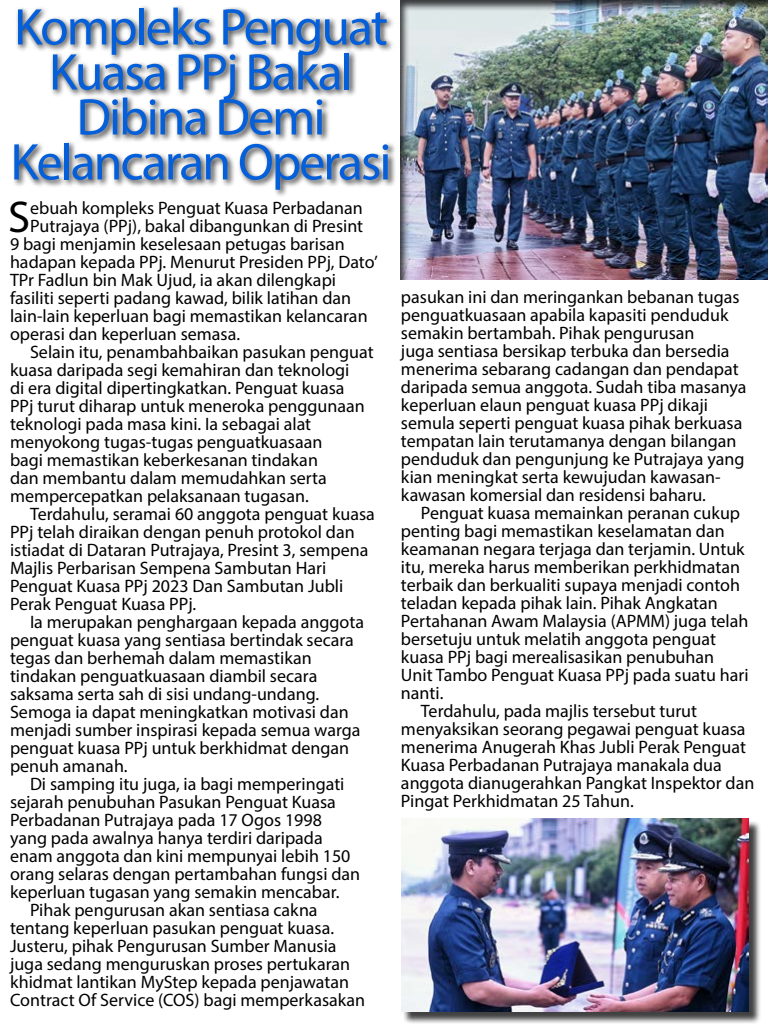
<style>
.page{position:relative;width:768px;height:1024px;background:#fff}
.page>*{position:absolute;margin:0;border:0;box-sizing:border-box;transform-origin:0 0}
.t1{font:52px/45px "Myriad Pro";letter-spacing:-.04em;color:#055fd9;text-align:center}
.t2{font:44.7px "Myriad Pro";color:#000}
.t3{font:18px/18px "Myriad Pro";color:#000}
</style>
<div class="page">
<div style="left:391px;top:0;width:377px;height:281px;background:#000;opacity:.75"></div>
<div style="left:13px;top:5px;width:384px;height:193px;background:#000;opacity:.75"></div>
<div style="left:403px;top:821px;width:359px;height:203px;background:#000;opacity:.75"></div>
<img style="left:401px;top:819px;width:348px;height:193px">
<h1 class="t1" style="left:10px;top:4px;width:383px">Kompleks Penguat<br>Kuasa PPj Bakal<br>Dibina Demi<br>Kelancaran Operasi</h1>
<h2 class="t2" style="left:8px;top:189px;width:24px">S</h2>
<p class="t3" style="left:30px;top:198px;width:334px">ebuah kompleks Penguat Kuasa Perbadanan</p>
<p class="t3" style="left:30px;top:216px;width:335px">Putrajaya (PPj), bakal dibangunkan di Presint</p>
<p class="t3" style="left:10px;top:234px;width:336px">9 bagi menjamin keselesaan petugas barisan</p>
<p class="t3" style="left:10px;top:252px;width:369px">hadapan kepada PPj. Menurut Presiden PPj, Dato’</p>
<p class="t3" style="left:10px;top:270px;width:328px">TPr Fadlun bin Mak Ujud, ia akan dilengkapi</p>
<p class="t3" style="left:10px;top:288px;width:343px">fasiliti seperti padang kawad, bilik latihan dan</p>
<p class="t3" style="left:10px;top:306px;width:359px">lain-lain keperluan bagi memastikan kelancaran</p>
<p class="t3" style="left:10px;top:324px;width:232px">operasi dan keperluan semasa.</p>
<p class="t3" style="left:30px;top:342px;width:345px">Selain itu, penambahbaikan pasukan penguat</p>
<p class="t3" style="left:10px;top:360px;width:341px">kuasa daripada segi kemahiran dan teknologi</p>
<p class="t3" style="left:10px;top:378px;width:336px">di era digital dipertingkatkan. Penguat kuasa</p>
<p class="t3" style="left:10px;top:396px;width:356px">PPj turut diharap untuk meneroka penggunaan</p>
<p class="t3" style="left:10px;top:414px;width:303px">teknologi pada masa kini. Ia sebagai alat</p>
<p class="t3" style="left:10px;top:432px;width:314px">menyokong tugas-tugas penguatkuasaan</p>
<p class="t3" style="left:10px;top:450px;width:309px">bagi memastikan keberkesanan tindakan</p>
<p class="t3" style="left:10px;top:468px;width:318px">dan membantu dalam memudahkan serta</p>
<p class="t3" style="left:10px;top:486px;width:300px">mempercepatkan pelaksanaan tugasan.</p>
<p class="t3" style="left:30px;top:504px;width:346px">Terdahulu, seramai 60 anggota penguat kuasa</p>
<p class="t3" style="left:10px;top:522px;width:346px">PPj telah diraikan dengan penuh protokol dan</p>
<p class="t3" style="left:10px;top:540px;width:360px">istiadat di Dataran Putrajaya, Presint 3, sempena</p>
<p class="t3" style="left:10px;top:558px;width:318px">Majlis Perbarisan Sempena Sambutan Hari</p>
<p class="t3" style="left:10px;top:576px;width:335px">Penguat Kuasa PPj 2023 Dan Sambutan Jubli</p>
<p class="t3" style="left:10px;top:594px;width:188px">Perak Penguat Kuasa PPj.</p>
<p class="t3" style="left:30px;top:612px;width:336px">Ia merupakan penghargaan kepada anggota</p>
<p class="t3" style="left:10px;top:630px;width:345px">penguat kuasa yang sentiasa bertindak secara</p>
<p class="t3" style="left:10px;top:648px;width:303px">tegas dan berhemah dalam memastikan</p>
<p class="t3" style="left:10px;top:666px;width:309px">tindakan penguatkuasaan diambil secara</p>
<p class="t3" style="left:10px;top:684px;width:311px">saksama serta sah di sisi undang-undang.</p>
<p class="t3" style="left:10px;top:702px;width:340px">Semoga ia dapat meningkatkan motivasi dan</p>
<p class="t3" style="left:10px;top:720px;width:352px">menjadi sumber inspirasi kepada semua warga</p>
<p class="t3" style="left:10px;top:738px;width:341px">penguat kuasa PPj untuk berkhidmat dengan</p>
<p class="t3" style="left:10px;top:756px;width:119px">penuh amanah.</p>
<p class="t3" style="left:30px;top:774px;width:316px">Di samping itu juga, ia bagi memperingati</p>
<p class="t3" style="left:10px;top:792px;width:327px">sejarah penubuhan Pasukan Penguat Kuasa</p>
<p class="t3" style="left:10px;top:810px;width:313px">Perbadanan Putrajaya pada 17 Ogos 1998</p>
<p class="t3" style="left:10px;top:828px;width:314px">yang pada awalnya hanya terdiri daripada</p>
<p class="t3" style="left:10px;top:846px;width:342px">enam anggota dan kini mempunyai lebih 150</p>
<p class="t3" style="left:10px;top:864px;width:352px">orang selaras dengan pertambahan fungsi dan</p>
<p class="t3" style="left:10px;top:882px;width:331px">keperluan tugasan yang semakin mencabar.</p>
<p class="t3" style="left:30px;top:900px;width:289px">Pihak pengurusan akan sentiasa cakna</p>
<p class="t3" style="left:10px;top:918px;width:326px">tentang keperluan pasukan penguat kuasa.</p>
<p class="t3" style="left:10px;top:936px;width:328px">Justeru, pihak Pengurusan Sumber Manusia</p>
<p class="t3" style="left:10px;top:954px;width:342px">juga sedang menguruskan proses pertukaran</p>
<p class="t3" style="left:10px;top:972px;width:341px">khidmat lantikan MyStep kepada penjawatan</p>
<p class="t3" style="left:10px;top:990px;width:357px">Contract Of Service (COS) bagi memperkasakan</p>
<p class="t3" style="left:401px;top:288px;width:347px">pasukan ini dan meringankan bebanan tugas penguatkuasaan apabila kapasiti penduduk semakin bertambah. Pihak pengurusan<br>juga sentiasa bersikap terbuka dan bersedia menerima sebarang cadangan dan pendapat daripada semua anggota. Sudah tiba masanya keperluan elaun penguat kuasa PPj dikaji semula seperti penguat kuasa pihak berkuasa tempatan lain terutamanya dengan bilangan penduduk dan pengunjung ke Putrajaya yang kian meningkat serta kewujudan kawasan&shy;kawasan komersial dan residensi baharu.</p>
<p class="t3" style="left:421px;top:504px;width:321px">Penguat kuasa memainkan peranan cukup</p>
<p class="t3" style="left:401px;top:522px;width:325px">penting bagi memastikan keselamatan dan</p>
<p class="t3" style="left:401px;top:540px;width:345px">keamanan negara terjaga dan terjamin. Untuk</p>
<p class="t3" style="left:401px;top:558px;width:341px">itu, mereka harus memberikan perkhidmatan</p>
<p class="t3" style="left:401px;top:576px;width:341px">terbaik dan berkualiti supaya menjadi contoh</p>
<p class="t3" style="left:401px;top:594px;width:318px">teladan kepada pihak lain. Pihak Angkatan</p>
<p class="t3" style="left:401px;top:612px;width:349px">Pertahanan Awam Malaysia (APMM) juga telah</p>
<p class="t3" style="left:401px;top:630px;width:317px">bersetuju untuk melatih anggota penguat</p>
<p class="t3" style="left:401px;top:648px;width:315px">kuasa PPj bagi merealisasikan penubuhan</p>
<p class="t3" style="left:401px;top:666px;width:349px">Unit Tambo Penguat Kuasa PPj pada suatu hari</p>
<p class="t3" style="left:401px;top:684px;width:44px">nanti.</p>
<p class="t3" style="left:421px;top:702px;width:278px">Terdahulu, pada majlis tersebut turut</p>
<p class="t3" style="left:401px;top:720px;width:346px">menyaksikan seorang pegawai penguat kuasa</p>
<p class="t3" style="left:401px;top:738px;width:347px">menerima Anugerah Khas Jubli Perak Penguat</p>
<p class="t3" style="left:401px;top:756px;width:322px">Kuasa Perbadanan Putrajaya manakala dua</p>
<p class="t3" style="left:401px;top:774px;width:355px">anggota dianugerahkan Pangkat Inspektor dan</p>
<p class="t3" style="left:401px;top:792px;width:234px">Pingat Perkhidmatan 25 Tahun.</p>
</div>
